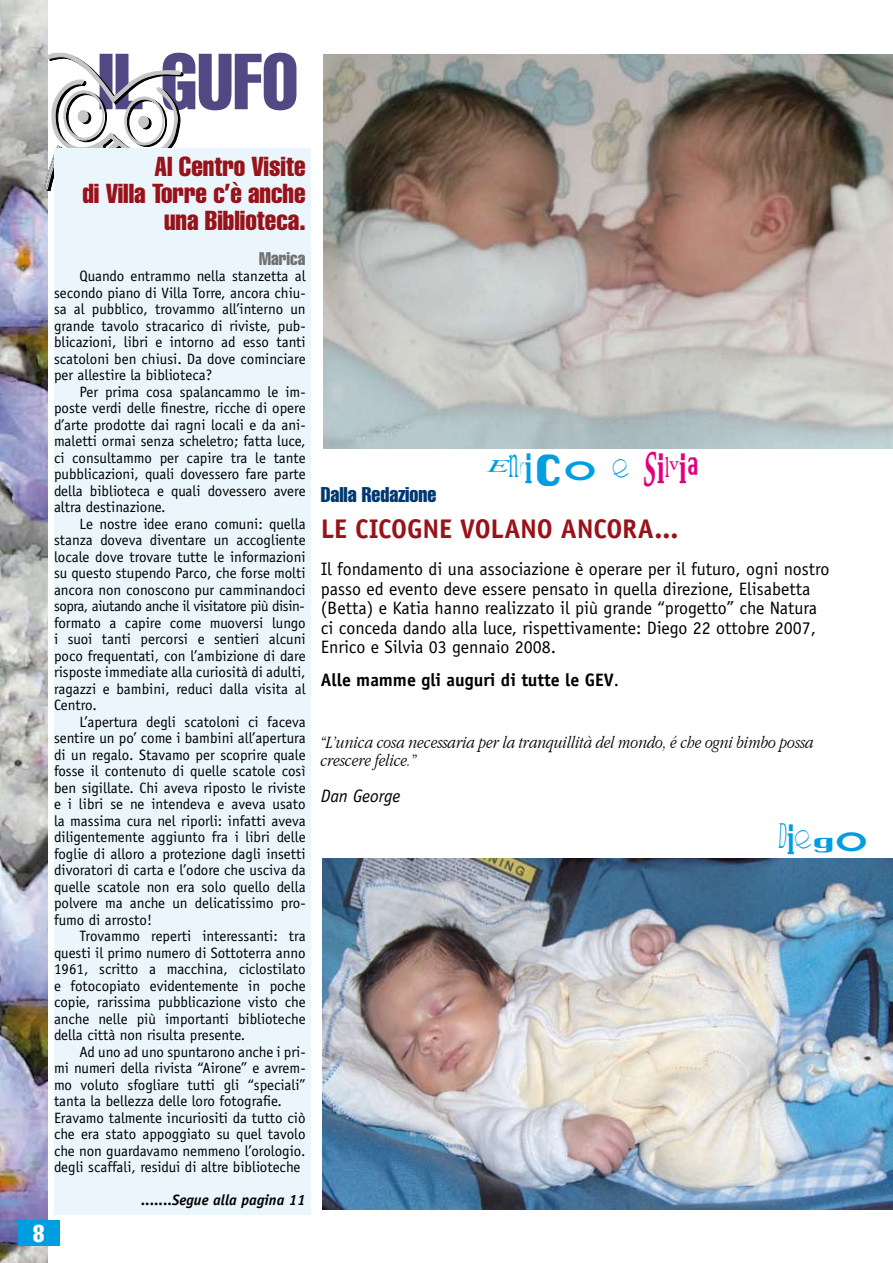
<style>
.page{position:relative;width:893px;height:1263px;background:#fff}
.page>*{position:absolute;margin:0;border:0;box-sizing:border-box;transform-origin:0 0}
.t1{font:36px "Jumbalaya Plain";color:#009ee0}
.t2{font:extra-condensed 27px/27px "Helvetica";color:#98121a;text-align:right}
.t3{font:700 27px "Officina Sans";letter-spacing:-.01em;color:#98121a}
.t4{font:extra-condensed 24px "Helvetica";color:#fff}
.t5{font:extra-condensed 21px "Helvetica";color:#003871}
.t6{font:18px/19.5px "Officina Sans";color:#000}
.t7{font:italic 300 condensed 18px/18px "Garamond";color:#000}
.t8{font:700 18px "Officina Sans";color:#000}
.t9{font:italic 18px "Officina Sans";color:#000}
.t10{font:extra-condensed 18px "Helvetica";color:#707173}
.t11{font:15px/16.5px "Officina Sans";color:#000;text-align:justify}
.t12{font:italic 700 15px "Officina Sans";color:#000}
.s1{color:#e2007a}
.s2{font-weight:400}
</style>
<div class="page">
<img style="left:0;top:0;width:48px;height:1263px">
<svg style="left:44px;top:53px;width:252px;height:138px"></svg>
<div style="left:54px;top:148px;width:256px;height:1067px;background:#eaf6fc"></div>
<div style="left:18px;top:1220px;width:42px;height:26px;background:#009ee0"></div>
<img style="left:324px;top:54px;width:569px;height:395px">
<img style="left:323px;top:858px;width:570px;height:351px">
<h3 class="t4" style="left:33px;top:1218px;width:13px">8</h3>
<h2 class="t2" style="left:82px;top:153px;width:225px">Al Centro Visite<br>di Villa Torre c’è anche una Biblioteca.</h2>
<p class="t10" style="left:259px;top:247px;width:48px">Marica</p>
<p class="t11" style="left:54px;top:268px;width:253px;text-indent:26px">Quando entrammo nella stanzetta al secondo piano di Villa Torre, ancora chiu&shy;sa al pubblico, trovammo all’interno un grande tavolo stracarico di riviste, pub&shy;blicazioni, libri e intorno ad esso tanti scatoloni ben chiusi. Da dove cominciare per allestire la biblioteca?</p>
<p class="t11" style="left:54px;top:384px;width:253px;text-indent:26px">Per prima cosa spalancammo le im&shy;poste verdi delle finestre, ricche di opere d’arte prodotte dai ragni locali e da ani&shy;maletti ormai senza scheletro; fatta luce, ci consultammo per capire tra le tante pubblicazioni, quali dovessero fare parte della biblioteca e quali dovessero avere altra destinazione.</p>
<p class="t11" style="left:54px;top:516px;width:253px;text-indent:26px">Le nostre idee erano comuni: quella stanza doveva diventare un accogliente locale dove trovare tutte le informazioni su questo stupendo Parco, che forse molti ancora non conoscono pur camminandoci sopra, aiutando anche il visitatore più disin&shy;formato a capire come muoversi lungo i suoi tanti percorsi e sentieri alcuni poco frequentati, con l’ambizione di dare risposte immediate alla curiosità di adulti, ragazzi e bambini, reduci dalla visita al Centro.</p>
<p class="t11" style="left:54px;top:714px;width:253px;text-indent:26px">L’apertura degli scatoloni ci faceva sentire un po’ come i bambini all’apertura di un regalo. Stavamo per scoprire quale fosse il contenuto di quelle scatole così ben sigillate. Chi aveva riposto le riviste e i libri se ne intendeva e aveva usato la massima cura nel riporli: infatti aveva diligentemente aggiunto fra i libri delle foglie di alloro a protezione dagli insetti divoratori di carta e l’odore che usciva da quelle scatole non era solo quello della polvere ma anche un delicatissimo pro&shy;fumo di arrosto!</p>
<p class="t11" style="left:54px;top:928px;width:253px;text-indent:26px">Trovammo reperti interessanti: tra questi il primo numero di Sottoterra anno 1961, scritto a macchina, ciclostilato e fotocopiato evidentemente in poche copie, rarissima pubblicazione visto che anche nelle più importanti biblioteche della città non risulta presente.</p>
<p class="t11" style="left:54px;top:1044px;width:253px;text-align:left;text-indent:26px">Ad uno ad uno spuntarono anche i pri&shy;mi numeri della rivista “Airone” e avrem&shy;mo voluto sfogliare tutti gli “speciali” tanta la bellezza delle loro fotografie.<br>Eravamo talmente incuriositi da tutto ciò che era stato appoggiato su quel tavolo che non guardavamo nemmeno l’orologio. degli scaffali, residui di altre biblioteche</p>
<p class="t12" style="left:141px;top:1191px;width:166px">.......Segue alla pagina 11</p>
<h1 class="t1" style="left:487px;top:443px;width:213px">Enrico e <span class="s1">Silvia</span></h1>
<h3 class="t5" style="left:321px;top:481px;width:117px">Dalla Redazione</h3>
<h2 class="t3" style="left:321px;top:512px;width:359px">LE CICOGNE VOLANO ANCORA...</h2>
<p class="t6" style="left:321px;top:560px;width:510px">Il fondamento di una associazione è operare per il futuro, ogni nostro passo ed evento deve essere pensato in quella direzione, Elisabetta (Betta) e Katia hanno realizzato il più grande “progetto” che Natura ci conceda dando alla luce, rispettivamente: Diego 22 ottobre 2007, Enrico e Silvia 03 gennaio 2008.</p>
<p class="t8" style="left:321px;top:669px;width:300px">Alle mamme gli auguri di tutte le GEV<span class="s2">.</span></p>
<p class="t7" style="left:321px;top:733px;width:495px">“L’unica cosa necessaria per la tranquillità del mondo, é che ogni bimbo possa crescere felice.”</p>
<p class="t9" style="left:321px;top:785px;width:81px">Dan George</p>
<h1 class="t1" style="left:778px;top:815px;width:92px">Diego</h1>
</div>
